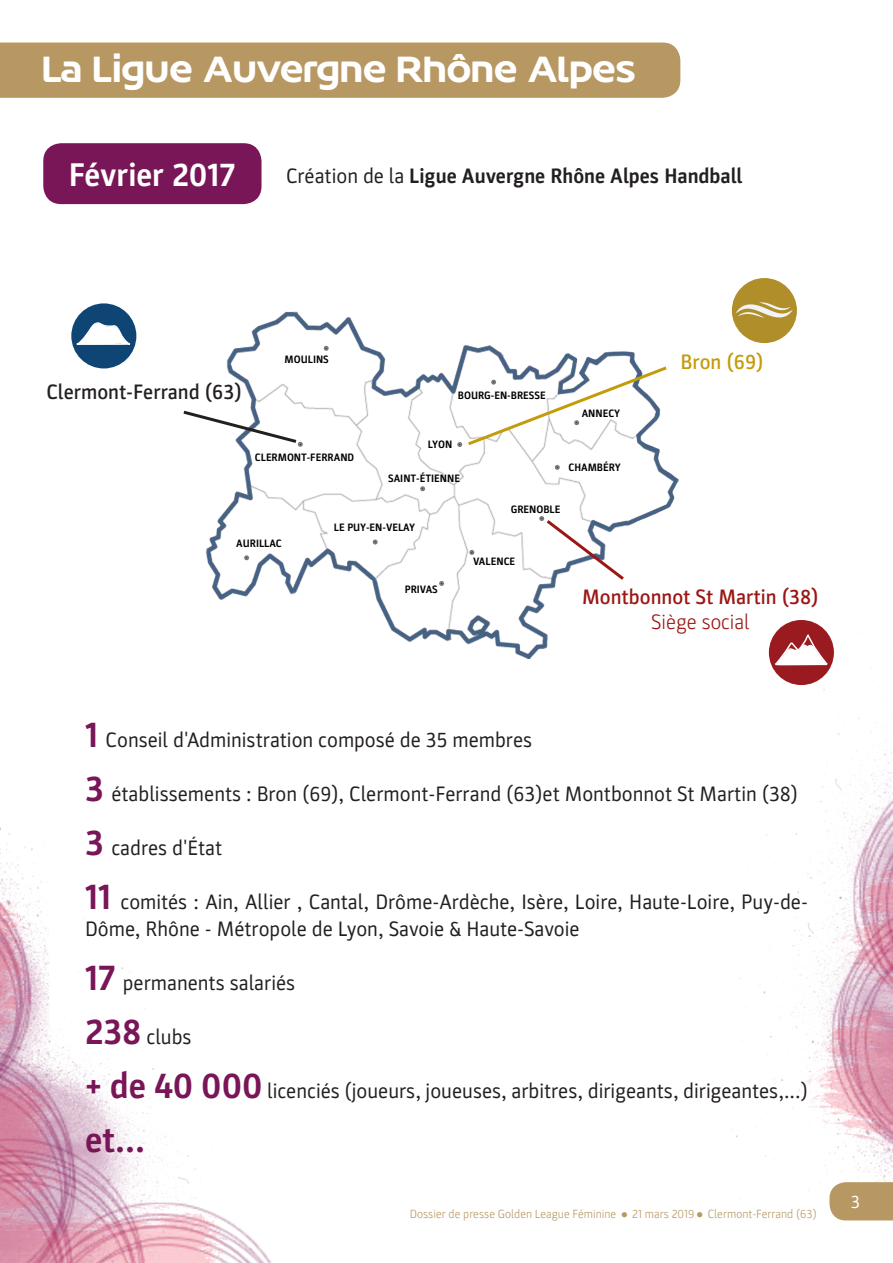
<style>
.page{position:relative;width:893px;height:1263px;background:#fff}
.page>*{position:absolute;margin:0;border:0;box-sizing:border-box;transform-origin:0 0}
.t1{font:700 36px "Parka";color:#781657}
.t2{font:34.5px "FF Hand";letter-spacing:-.03em;color:#fff}
.t3{font:700 33px "Parka";color:#fff}
.t4{font:21px/27px "Parka";color:#231f20}
.t5{font:700 21px "Parka";color:#231f20}
.t6{font:500 21px "Parka";color:#9b1614}
.t7{font:500 21px "Parka";color:#231f20}
.t8{font:300 21px "Parka";color:#9b1614}
.t9{font:500 21px "Parka";color:#c39c0a}
.t10{font:18px "Parka";color:#fff}
.t11{font:300 12px "Parka";color:#b79762}
.t12{font:700 10.8px "Parka";color:#000}
.s1{font-weight:400}
.s2{font-weight:700;font-size:36px;color:#781657}
</style>
<div class="page">
<img style="left:0;top:42px;width:893px;height:1221px">
<img style="left:53px;top:223px;width:757px;height:535px">
<img style="left:205px;top:311px;width:474px;height:347px">
<svg style="left:439px;top:581px;width:5px;height:5px"></svg>
<svg style="left:469px;top:550px;width:5px;height:5px"></svg>
<svg style="left:555px;top:465px;width:5px;height:5px"></svg>
<svg style="left:420px;top:486px;width:5px;height:5px"></svg>
<svg style="left:373px;top:539px;width:5px;height:5px"></svg>
<svg style="left:244px;top:555px;width:5px;height:5px"></svg>
<svg style="left:324px;top:346px;width:5px;height:5px"></svg>
<div style="left:71px;top:303px;width:65px;height:65px;background:#0f4575;border-radius:50%"></div>
<svg style="left:76px;top:322px;width:55px;height:23px"></svg>
<div style="left:732px;top:278px;width:65px;height:65px;background:#b08e2a;border-radius:50%"></div>
<svg style="left:736px;top:302px;width:57px;height:16px"></svg>
<div style="left:769px;top:620px;width:65px;height:65px;background:#991b20;border-radius:50%"></div>
<svg style="left:773px;top:627px;width:56px;height:39px"></svg>
<svg style="left:539px;top:516px;width:88px;height:67px"></svg>
<svg style="left:457px;top:364px;width:213px;height:84px"></svg>
<svg style="left:180px;top:408px;width:123px;height:39px"></svg>
<svg style="left:829px;top:1182px;width:64px;height:38px"></svg>
<div style="left:43px;top:143px;width:218px;height:61px;background:#781657;border-radius:18px"></div>
<div style="left:0;top:43px;width:680px;height:55px;background:#b79762"></div>
<p class="t2" style="left:43px;top:47px;width:596px">La Ligue Auvergne Rhône Alpes</p>
<p class="t3" style="left:69px;top:157px;width:168px">Février 2017</p>
<p class="t5" style="left:286px;top:164px;width:458px"><span class="s1">Création de la</span> Ligue Auvergne Rhône Alpes Handball</p>
<p class="t7" style="left:46px;top:380px;width:197px">Clermont-Ferrand (63)</p>
<p class="t12" style="left:285px;top:354px;width:46px">MOULINS</p>
<p class="t12" style="left:458px;top:390px;width:89px">BOURG-EN-BRESSE</p>
<p class="t12" style="left:582px;top:407px;width:40px">ANNECY</p>
<p class="t9" style="left:681px;top:350px;width:85px">Bron (69)</p>
<p class="t12" style="left:255px;top:451px;width:101px">CLERMONT-FERRAND</p>
<p class="t12" style="left:428px;top:438px;width:26px">LYON</p>
<p class="t12" style="left:388px;top:472px;width:73px">SAINT-ÉTIENNE</p>
<p class="t12" style="left:236px;top:537px;width:47px">AURILLAC</p>
<p class="t12" style="left:334px;top:521px;width:83px">LE PUY-EN-VELAY</p>
<p class="t12" style="left:405px;top:583px;width:35px">PRIVAS</p>
<p class="t12" style="left:569px;top:461px;width:54px">CHAMBÉRY</p>
<p class="t12" style="left:511px;top:504px;width:51px">GRENOBLE</p>
<p class="t12" style="left:473px;top:555px;width:44px">VALENCE</p>
<p class="t6" style="left:582px;top:585px;width:238px">Montbonnot St Martin (38)</p>
<p class="t8" style="left:651px;top:611px;width:100px">Siège social</p>
<p class="t4" style="left:85px;top:726px;width:449px"><span class="s2">1</span> Conseil d'Administration composé de 35 membres</p>
<p class="t4" style="left:85px;top:780px;width:715px"><span class="s2">3</span> établissements : Bron (69), Clermont-Ferrand (63)et Montbonnot St Martin (38)</p>
<p class="t4" style="left:85px;top:834px;width:139px"><span class="s2">3</span> cadres d'État</p>
<p class="t4" style="left:85px;top:888px;width:724px"><span class="s2">11</span> comités : Ain, Allier , Cantal, Drôme-Ardèche, Isère, Loire, Haute-Loire, Puy-de-<br>Dôme, Rhône - Métropole de Lyon, Savoie &amp; Haute-Savoie</p>
<p class="t4" style="left:85px;top:969px;width:212px"><span class="s2">17</span> permanents salariés</p>
<p class="t4" style="left:85px;top:1023px;width:108px"><span class="s2">238</span> clubs</p>
<p class="t4" style="left:85px;top:1077px;width:724px"><span class="s2">+ de 40 000</span> licenciés (joueurs, joueuses, arbitres, dirigeants, dirigeantes,...)</p>
<p class="t1" style="left:85px;top:1119px;width:61px">et...</p>
<p class="t11" style="left:410px;top:1207px;width:408px">Dossier de presse Golden League Féminine ● 21 mars 2019 ● Clermont-Ferrand (63)</p>
<p class="t10" style="left:851px;top:1192px;width:11px">3</p>
</div>
